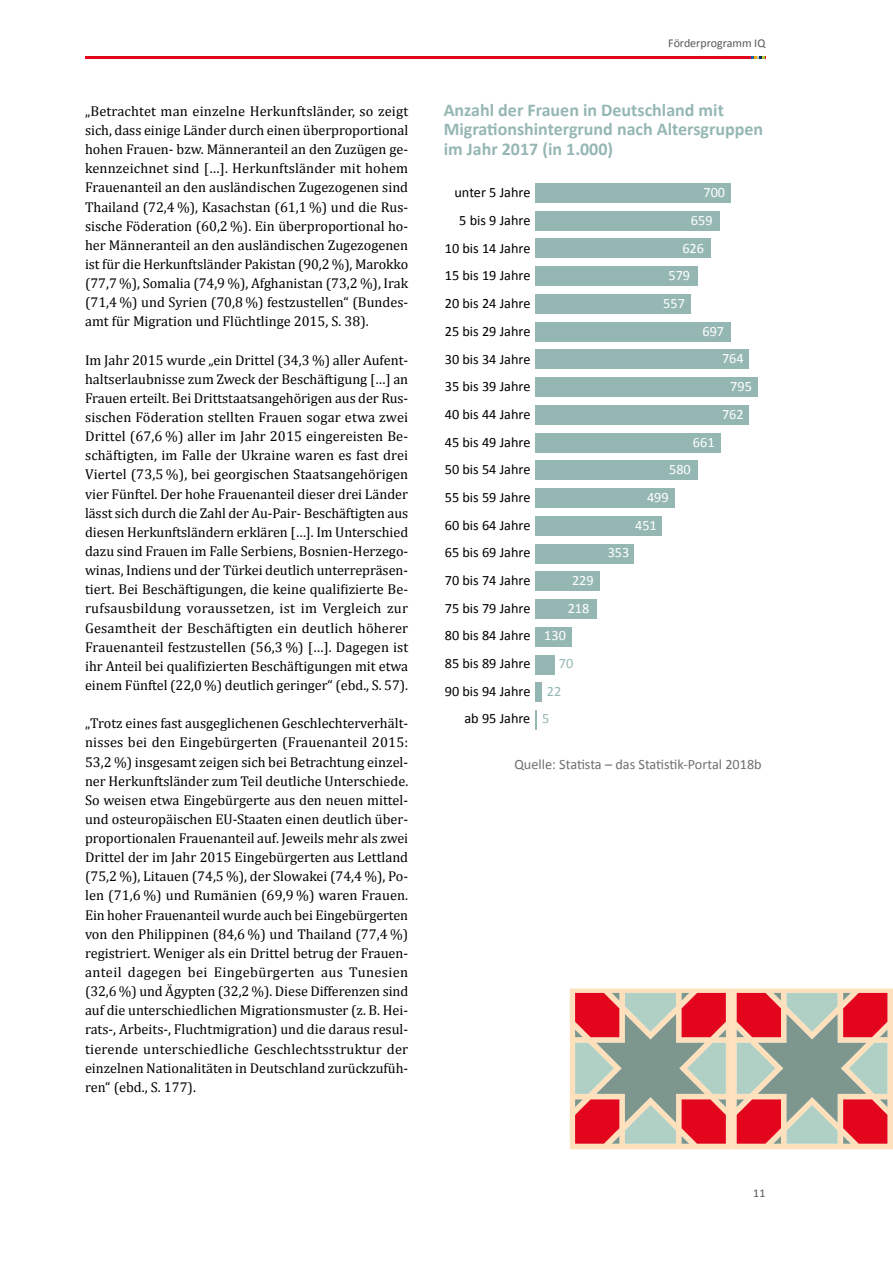
<style>
.page{position:relative;width:893px;height:1263px;background:#fff}
.page>*{position:absolute;margin:0;border:0;box-sizing:border-box;transform-origin:0 0}
.t1{font:700 18px/19.5px "Calibri";color:#95b7b3}
.t2{font:14.25px/19.2px "Cambria";color:#000;text-align:justify}
.t3{font:14.25px "Calibri";color:#000}
.t4{font:14.25px "Calibri";color:#fff}
.t5{font:14.25px "Calibri";color:#706f6f}
.t6{font:14.25px "Calibri";color:#95b7b3}
.t7{font:12px "Calibri";color:#575756}
.s1{color:#95b7b3}
</style>
<div class="page">
<hr style="left:85px;top:56px;width:680px;height:3px;background:#e3051b">
<svg style="left:751px;top:56px;width:14px;height:3px"></svg>
<div style="left:535px;top:183px;width:196px;height:20px;background:#95b7b3"></div>
<div style="left:535px;top:211px;width:185px;height:20px;background:#95b7b3"></div>
<div style="left:535px;top:238px;width:175px;height:20px;background:#95b7b3"></div>
<div style="left:535px;top:266px;width:162px;height:20px;background:#95b7b3"></div>
<div style="left:535px;top:294px;width:156px;height:20px;background:#95b7b3"></div>
<div style="left:535px;top:322px;width:195px;height:20px;background:#95b7b3"></div>
<div style="left:535px;top:349px;width:214px;height:20px;background:#95b7b3"></div>
<div style="left:535px;top:377px;width:223px;height:20px;background:#95b7b3"></div>
<div style="left:535px;top:405px;width:213px;height:20px;background:#95b7b3"></div>
<div style="left:535px;top:433px;width:185px;height:20px;background:#95b7b3"></div>
<div style="left:535px;top:460px;width:163px;height:20px;background:#95b7b3"></div>
<div style="left:535px;top:488px;width:140px;height:20px;background:#95b7b3"></div>
<div style="left:535px;top:516px;width:126px;height:20px;background:#95b7b3"></div>
<div style="left:535px;top:544px;width:99px;height:20px;background:#95b7b3"></div>
<div style="left:535px;top:571px;width:64px;height:20px;background:#95b7b3"></div>
<div style="left:535px;top:599px;width:61px;height:20px;background:#95b7b3"></div>
<div style="left:535px;top:627px;width:37px;height:20px;background:#95b7b3"></div>
<div style="left:535px;top:655px;width:20px;height:20px;background:#95b7b3"></div>
<div style="left:535px;top:682px;width:6px;height:20px;background:#95b7b3"></div>
<hr style="left:535px;top:710px;width:2px;height:20px;background:#95b7b3">
<svg style="left:570px;top:988px;width:323px;height:161px;background:#c89189"></svg>
<p class="t2" style="left:85px;top:101px;width:325px">„Betrachtet man einzelne Herkunftsländer, so zeigt sich, dass einige Länder durch einen überproportional hohen Frauen- bzw. Männeranteil an den Zuzügen ge&shy;kennzeichnet sind […]. Herkunftsländer mit hohem Frauenanteil an den ausländischen Zugezogenen sind Thailand (72,4 %), Kasachstan (61,1 %) und die Rus&shy;sische Föderation (60,2 %). Ein überproportional ho&shy;her Männeranteil an den ausländischen Zugezogenen ist für die Herkunftsländer Pakistan (90,2 %), Marokko (77,7 %), Somalia (74,9 %), Afghanistan (73,2 %), Irak (71,4 %) und Syrien (70,8 %) festzustellen“ (Bundes&shy;amt für Migration und Flüchtlinge 2015, S. 38).</p>
<p class="t2" style="left:85px;top:350px;width:325px">Im Jahr 2015 wurde „ein Drittel (34,3 %) aller Aufent&shy;haltserlaubnisse zum Zweck der Beschäftigung […] an Frauen erteilt. Bei Drittstaatsangehörigen aus der Rus&shy;sischen Föderation stellten Frauen sogar etwa zwei Drittel (67,6 %) aller im Jahr 2015 eingereisten Be&shy;schäftigten, im Falle der Ukraine waren es fast drei Viertel (73,5 %), bei georgischen Staatsangehörigen vier Fünftel. Der hohe Frauenanteil dieser drei Länder lässt sich durch die Zahl der Au-Pair- Beschäftigten aus diesen Herkunftsländern erklären […]. Im Unterschied dazu sind Frauen im Falle Serbiens, Bosnien-Herzego&shy;winas, Indiens und der Türkei deutlich unterrepräsen&shy;tiert. Bei Beschäftigungen, die keine qualifizierte Be&shy;rufsausbildung voraussetzen, ist im Vergleich zur Gesamtheit der Beschäftigten ein deutlich höherer Frauenanteil festzustellen (56,3 %) […]. Dagegen ist ihr Anteil bei qualifizierten Beschäftigungen mit etwa einem Fünftel (22,0 %) deutlich geringer“ (ebd., S. 57).</p>
<p class="t2" style="left:85px;top:714px;width:325px">„Trotz eines fast ausgeglichenen Geschlechterverhält&shy;nisses bei den Eingebürgerten (Frauenanteil 2015:<br>53,2 %) insgesamt zeigen sich bei Betrachtung einzel&shy;ner Herkunftsländer zum Teil deutliche Unterschiede.<br>So weisen etwa Eingebürgerte aus den neuen mittel&shy;und osteuropäischen EU-Staaten einen deutlich über&shy;proportionalen Frauenanteil auf. Jeweils mehr als zwei Drittel der im Jahr 2015 Eingebürgerten aus Lettland (75,2 %), Litauen (74,5 %), der Slowakei (74,4 %), Po&shy;len (71,6 %) und Rumänien (69,9 %) waren Frauen.<br>Ein hoher Frauenanteil wurde auch bei Eingebürgerten von den Philippinen (84,6 %) und Thailand (77,4 %) registriert. Weniger als ein Drittel betrug der Frauen&shy;anteil dagegen bei Eingebürgerten aus Tunesien (32,6 %) und Ägypten (32,2 %). Diese Differenzen sind auf die unterschiedlichen Migrationsmuster (z. B. Hei&shy;rats-, Arbeits-, Fluchtmigration) und die daraus resul&shy;tierende unterschiedliche Geschlechtsstruktur der einzelnen Nationalitäten in Deutschland zurückzufüh&shy;ren“ (ebd., S. 177).</p>
<p class="t7" style="left:668px;top:36px;width:99px">Förderprogramm IQ</p>
<p class="t1" style="left:444px;top:100px;width:321px">Anzahl der Frauen in Deutschland mit<br>Migrationshintergrund nach Altersgruppen im Jahr 2017 (in 1.000)</p>
<p class="t3" style="left:454px;top:184px;width:77px">unter 5 Jahre</p>
<p class="t3" style="left:459px;top:211px;width:73px">5 bis 9 Jahre</p>
<p class="t3" style="left:445px;top:239px;width:87px">10 bis 14 Jahre</p>
<p class="t3" style="left:445px;top:267px;width:87px">15 bis 19 Jahre</p>
<p class="t3" style="left:445px;top:294px;width:87px">20 bis 24 Jahre</p>
<p class="t3" style="left:445px;top:322px;width:87px">25 bis 29 Jahre</p>
<p class="t3" style="left:445px;top:350px;width:87px">30 bis 34 Jahre</p>
<p class="t3" style="left:445px;top:377px;width:87px">35 bis 39 Jahre</p>
<p class="t3" style="left:445px;top:405px;width:87px">40 bis 44 Jahre</p>
<p class="t3" style="left:445px;top:433px;width:87px">45 bis 49 Jahre</p>
<p class="t3" style="left:445px;top:460px;width:87px">50 bis 54 Jahre</p>
<p class="t3" style="left:445px;top:488px;width:87px">55 bis 59 Jahre</p>
<p class="t3" style="left:445px;top:516px;width:87px">60 bis 64 Jahre</p>
<p class="t3" style="left:445px;top:543px;width:87px">65 bis 69 Jahre</p>
<p class="t3" style="left:445px;top:571px;width:87px">70 bis 74 Jahre</p>
<p class="t4" style="left:572px;top:571px;width:23px">229</p>
<p class="t3" style="left:445px;top:599px;width:87px">75 bis 79 Jahre</p>
<p class="t4" style="left:568px;top:599px;width:23px">218</p>
<p class="t3" style="left:445px;top:626px;width:87px">80 bis 84 Jahre</p>
<p class="t4" style="left:544px;top:626px;width:23px">130</p>
<p class="t3" style="left:445px;top:654px;width:87px">85 bis 89 Jahre</p>
<p class="t6" style="left:559px;top:654px;width:16px">70</p>
<p class="t3" style="left:445px;top:682px;width:87px">90 bis 94 Jahre</p>
<p class="t6" style="left:547px;top:682px;width:16px">22</p>
<p class="t3" style="left:464px;top:709px;width:87px">ab 95 Jahre <span class="s1">5</span></p>
<p class="t4" style="left:703px;top:184px;width:23px">700</p>
<p class="t4" style="left:691px;top:211px;width:23px">659</p>
<p class="t4" style="left:682px;top:239px;width:23px">626</p>
<p class="t4" style="left:668px;top:267px;width:23px">579</p>
<p class="t4" style="left:663px;top:294px;width:23px">557</p>
<p class="t4" style="left:702px;top:322px;width:23px">697</p>
<p class="t4" style="left:722px;top:350px;width:23px">764</p>
<p class="t4" style="left:730px;top:377px;width:23px">795</p>
<p class="t4" style="left:693px;top:433px;width:23px">661</p>
<p class="t4" style="left:722px;top:405px;width:23px">762</p>
<p class="t4" style="left:669px;top:460px;width:23px">580</p>
<p class="t4" style="left:647px;top:488px;width:23px">499</p>
<p class="t4" style="left:635px;top:516px;width:23px">451</p>
<p class="t4" style="left:608px;top:543px;width:23px">353</p>
<p class="t5" style="left:514px;top:755px;width:249px">Quelle: Statista – das Statistik-Portal 2018b</p>
<p class="t7" style="left:753px;top:1185px;width:14px">11</p>
</div>
